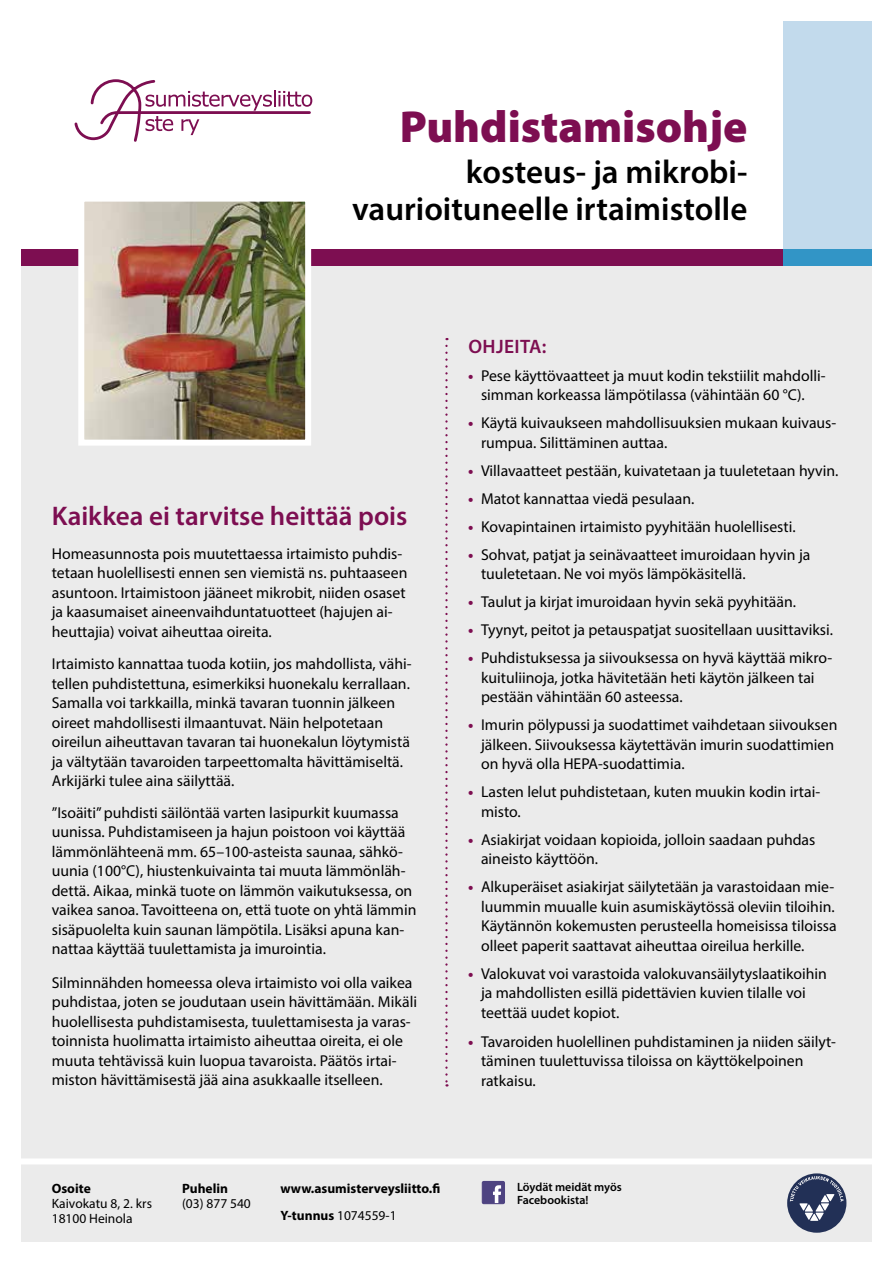
<style>
.page{position:relative;width:893px;height:1263px;background:#fff}
.page>*{position:absolute;margin:0;border:0;box-sizing:border-box;transform-origin:0 0}
.t1{font:900 45px "Myriad Pro";color:#7d0e51}
.t2{font:600 33px/37.5px "Myriad Pro";color:#000;text-align:right}
.t3{font:600 27px "Myriad Pro";color:#7d0e51}
.t4{font:600 19.5px "Myriad Pro";letter-spacing:.02em;color:#7d0e51}
.t5{font:15.75px/19.5px "Myriad Pro";color:#000}
.t6{font:13.5px/15px "Myriad Pro";color:#000}
.t7{font:700 13.5px "Myriad Pro";color:#000}
.t8{font:600 12px/12.8px "Myriad Pro";color:#000}
.s1{font-weight:700;color:#7d0e51}
.s2{font-weight:700}
</style>
<div class="page">
<div style="left:21px;top:266px;width:851px;height:976px;background:#ebebeb"></div>
<div style="left:21px;top:250px;width:762px;height:16px;background:#7d0e51"></div>
<div style="left:783px;top:21px;width:89px;height:230px;background:#c2daec"></div>
<div style="left:783px;top:250px;width:89px;height:16px;background:#3295c6"></div>
<div style="left:9px;top:1158px;width:871px;height:6px;background:#fff"></div>
<img style="left:85px;top:203px;width:219px;height:236px">
<div style="left:78px;top:196px;width:233px;height:250px;border:6px solid #fff"></div>
<svg style="left:445px;top:346px;width:3px;height:740px"></svg>
<svg style="left:74px;top:79px;width:238px;height:63px"></svg>
<div style="left:482px;top:1181px;width:22px;height:22px;background:#4e4381;border-radius:2px"></div>
<svg style="left:493px;top:1185px;width:8px;height:17px"></svg>
<div style="left:482px;top:1181px;width:23px;height:23px;border:1px solid #4e4381;border-radius:2px"></div>
<svg style="left:787px;top:1173px;width:59px;height:60px"></svg>
<h1 class="t1" style="left:400px;top:97px;width:349px">Puhdistamisohje</h1>
<h2 class="t2" style="left:352px;top:152px;width:397px">kosteus- ja mikrobi&shy;vaurioituneelle irtaimistolle</h2>
<h3 class="t3" style="left:52px;top:499px;width:357px">Kaikkea ei tarvitse heittää pois</h3>
<p class="t5" style="left:52px;top:543px;width:357px">Homeasunnosta pois muutettaessa irtaimisto puhdis&shy;tetaan huolellisesti ennen sen viemistä ns. puhtaaseen asuntoon. Irtaimistoon jääneet mikrobit, niiden osaset ja kaasumaiset aineenvaihduntatuotteet (hajujen ai&shy;heuttajia) voivat aiheuttaa oireita.</p>
<p class="t5" style="left:52px;top:654px;width:361px">Irtaimisto kannattaa tuoda kotiin, jos mahdollista, vähi&shy;tellen puhdistettuna, esimerkiksi huonekalu kerrallaan.<br>Samalla voi tarkkailla, minkä tavaran tuonnin jälkeen oireet mahdollisesti ilmaantuvat. Näin helpotetaan oireilun aiheuttavan tavaran tai huonekalun löytymistä ja vältytään tavaroiden tarpeettomalta hävittämiseltä.<br>Arkijärki tulee aina säilyttää.</p>
<p class="t5" style="left:52px;top:802px;width:366px">”Isoäiti” puhdisti säilöntää varten lasipurkit kuumassa uunissa. Puhdistamiseen ja hajun poistoon voi käyttää lämmönlähteenä mm. 65–100-asteista saunaa, sähkö&shy;uunia (100°C), hiustenkuivainta tai muuta lämmönläh&shy;dettä. Aikaa, minkä tuote on lämmön vaikutuksessa, on vaikea sanoa. Tavoitteena on, että tuote on yhtä lämmin sisäpuolelta kuin saunan lämpötila. Lisäksi apuna kan&shy;nattaa käyttää tuulettamista ja imurointia.</p>
<p class="t5" style="left:52px;top:973px;width:367px">Silminnähden homeessa oleva irtaimisto voi olla vaikea puhdistaa, joten se joudutaan usein hävittämään. Mikäli huolellisesta puhdistamisesta, tuulettamisesta ja varas&shy;toinnista huolimatta irtaimisto aiheuttaa oireita, ei ole muuta tehtävissä kuin luopua tavaroista. Päätös irtai&shy;miston hävittämisestä jää aina asukkaalle itselleen.</p>
<p class="t4" style="left:468px;top:334px;width:80px">OHJEITA:</p>
<p class="t5" style="left:468px;top:365px;width:359px;text-align:center"><span class="s1">•</span> Pese käyttövaatteet ja muut kodin tekstiilit mahdolli&shy;simman korkeassa lämpötilassa (vähintään 60 °C).</p>
<p class="t5" style="left:481px;top:413px;width:357px;text-indent:-13px"><span class="s1">•</span> Käytä kuivaukseen mahdollisuuksien mukaan kuivaus&shy;rumpua. Silittäminen auttaa.</p>
<p class="t5" style="left:468px;top:460px;width:372px"><span class="s1">•</span> Villavaatteet pestään, kuivatetaan ja tuuletetaan hyvin.</p>
<p class="t5" style="left:468px;top:488px;width:228px"><span class="s1">•</span> Matot kannattaa viedä pesulaan.</p>
<p class="t5" style="left:468px;top:516px;width:329px"><span class="s1">•</span> Kovapintainen irtaimisto pyyhitään huolellisesti.</p>
<p class="t5" style="left:481px;top:544px;width:331px;text-indent:-13px"><span class="s1">•</span> Sohvat, patjat ja seinävaatteet imuroidaan hyvin ja tuuletetaan. Ne voi myös lämpökäsitellä.</p>
<p class="t5" style="left:468px;top:592px;width:329px"><span class="s1">•</span> Taulut ja kirjat imuroidaan hyvin sekä pyyhitään.</p>
<p class="t5" style="left:468px;top:620px;width:366px"><span class="s1">•</span> Tyynyt, peitot ja petauspatjat suositellaan uusittaviksi.</p>
<p class="t5" style="left:481px;top:648px;width:353px;text-indent:-13px"><span class="s1">•</span> Puhdistuksessa ja siivouksessa on hyvä käyttää mikro&shy;kuituliinoja, jotka hävitetään heti käytön jälkeen tai pestään vähintään 60 asteessa.</p>
<p class="t5" style="left:481px;top:715px;width:358px;text-indent:-13px"><span class="s1">•</span> Imurin pölypussi ja suodattimet vaihdetaan siivouksen jälkeen. Siivouksessa käytettävän imurin suodattimien on hyvä olla HEPA-suodattimia.</p>
<p class="t5" style="left:481px;top:782px;width:341px;text-indent:-13px"><span class="s1">•</span> Lasten lelut puhdistetaan, kuten muukin kodin irtai&shy;misto.</p>
<p class="t5" style="left:481px;top:829px;width:336px;text-indent:-13px"><span class="s1">•</span> Asiakirjat voidaan kopioida, jolloin saadaan puhdas aineisto käyttöön.</p>
<p class="t5" style="left:481px;top:877px;width:357px;text-indent:-13px"><span class="s1">•</span> Alkuperäiset asiakirjat säilytetään ja varastoidaan mie&shy;luummin muualle kuin asumiskäytössä oleviin tiloihin.<br>Käytännön kokemusten perusteella homeisissa tiloissa olleet paperit saattavat aiheuttaa oireilua herkille.</p>
<p class="t5" style="left:481px;top:963px;width:347px;text-indent:-13px"><span class="s1">•</span> Valokuvat voi varastoida valokuvansäilytyslaatikoihin ja mahdollisten esillä pidettävien kuvien tilalle voi teettää uudet kopiot.</p>
<p class="t5" style="left:481px;top:1031px;width:356px;text-indent:-13px"><span class="s1">•</span> Tavaroiden huolellinen puhdistaminen ja niiden säilyt&shy;täminen tuulettuvissa tiloissa on käyttökelpoinen ratkaisu.</p>
<p class="t7" style="left:52px;top:1179px;width:41px">Osoite</p>
<p class="t6" style="left:52px;top:1195px;width:102px">Kaivokatu 8, 2. krs<br>18100 Heinola</p>
<p class="t7" style="left:182px;top:1179px;width:47px">Puhelin</p>
<p class="t6" style="left:182px;top:1195px;width:70px">(03) 877 540</p>
<p class="t7" style="left:280px;top:1179px;width:161px">www.asumisterveysliitto.fi</p>
<p class="t8" style="left:517px;top:1181px;width:106px">Löydät meidät myös<br>Facebookista!</p>
<p class="t6" style="left:280px;top:1207px;width:118px"><span class="s2">Y-tunnus</span> 1074559-1</p>
</div>
